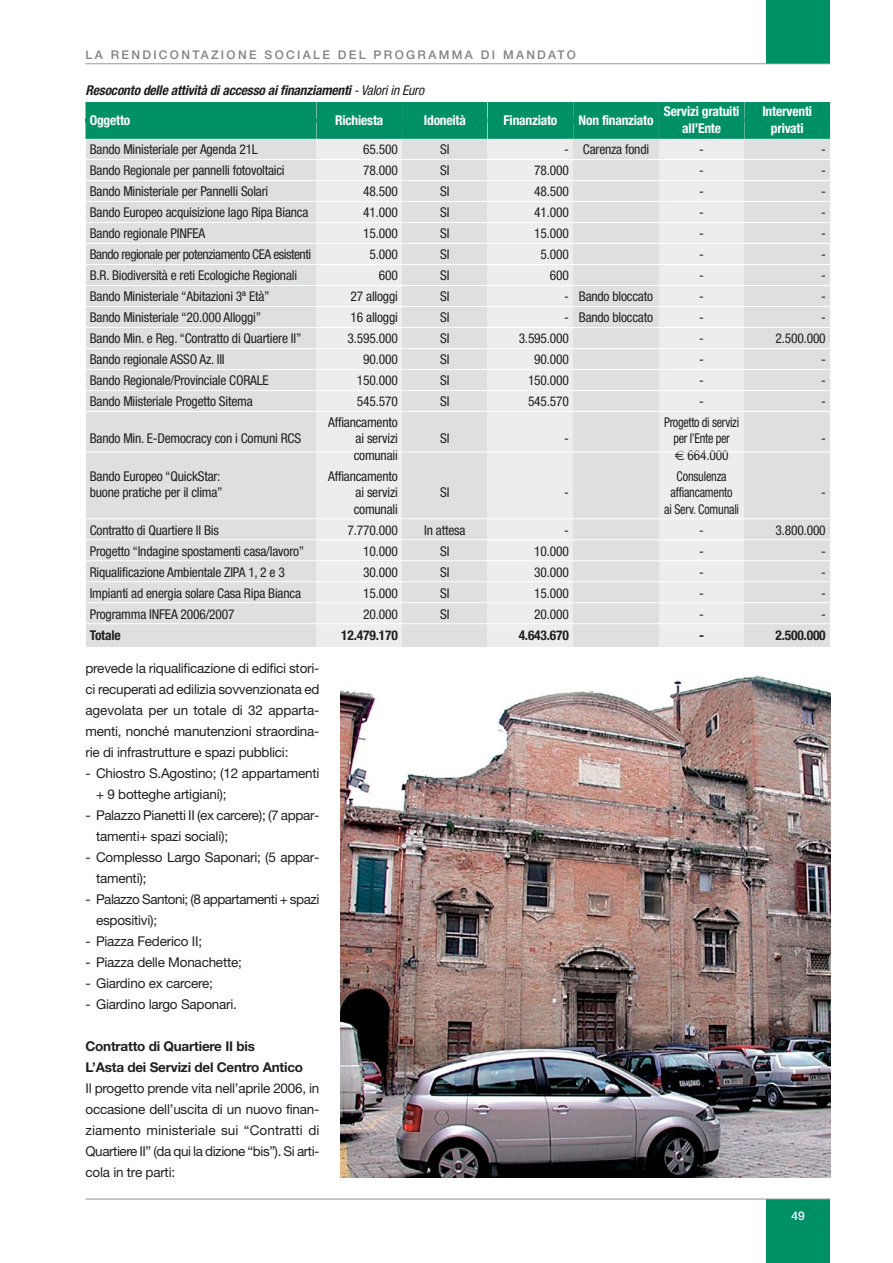
<style>
.page{position:relative;width:893px;height:1263px;background:#fff}
.page>*{position:absolute;margin:0;border:0;box-sizing:border-box;transform-origin:0 0}
.t1{font:condensed 13.5px/21px "Helvetica Neue";letter-spacing:-.015em;color:#231f20;text-align:justify}
.t2{font:13.5px/21px "Helvetica Neue";letter-spacing:-.015em;color:#231f20}
.t3{font:700 condensed 13.5px/16.5px "Helvetica Neue";letter-spacing:-.015em;color:#fff;text-align:center}
.t4{font:italic 700 condensed 13.5px "Helvetica Neue";letter-spacing:-.015em;color:#231f20}
.t5{font:condensed 13.5px/16.5px "Helvetica Neue";letter-spacing:-.015em;color:#231f20;scale:.9 1}
.t6{font:700 13.5px/21px "Helvetica Neue";letter-spacing:-.015em;color:#231f20}
.t7{font:13.5px/21px "Helvetica Neue";letter-spacing:-.035em;color:#231f20}
.t8{font:700 condensed 13.5px "Helvetica Neue";letter-spacing:-.015em;color:#231f20}
.t9{font:500 12px "Helvetica Neue";letter-spacing:.195em;color:#808285}
.t10{font:500 12px "Helvetica Neue";color:#fff}
.s1{font-weight:400}
.s2{font-family:"Euro Sans";font-stretch:normal}
</style>
<div class="page">
<div style="left:766px;top:0;width:64px;height:64px;background:#009065"></div>
<div style="left:766px;top:1199px;width:64px;height:64px;background:#009065"></div>
<hr style="left:85px;top:1199px;width:745px;height:1px;background:#939598">
<hr style="left:85px;top:63px;width:745px;height:1px;background:#939598">
<img style="left:341px;top:675px;width:489px;height:503px">
<div style="left:85px;top:102px;width:231px;height:544px;background:#dedfe0"></div>
<div style="left:85px;top:102px;width:231px;height:20px;background:#009065"></div>
<div style="left:85px;top:119px;width:231px;height:20px;background:#009065"></div>
<div style="left:316px;top:102px;width:86px;height:544px;background:#ededee"></div>
<div style="left:316px;top:102px;width:86px;height:20px;background:#009065"></div>
<div style="left:316px;top:119px;width:86px;height:20px;background:#009065"></div>
<div style="left:402px;top:102px;width:85px;height:544px;background:#dedfe0"></div>
<div style="left:402px;top:102px;width:85px;height:20px;background:#009065"></div>
<div style="left:402px;top:119px;width:85px;height:20px;background:#009065"></div>
<div style="left:487px;top:102px;width:86px;height:544px;background:#ededee"></div>
<div style="left:487px;top:102px;width:86px;height:20px;background:#009065"></div>
<div style="left:487px;top:119px;width:86px;height:20px;background:#009065"></div>
<div style="left:573px;top:102px;width:85px;height:544px;background:#dedfe0"></div>
<div style="left:573px;top:102px;width:85px;height:20px;background:#009065"></div>
<div style="left:573px;top:119px;width:85px;height:20px;background:#009065"></div>
<div style="left:658px;top:102px;width:86px;height:544px;background:#ededee"></div>
<div style="left:658px;top:102px;width:86px;height:20px;background:#009065"></div>
<div style="left:658px;top:119px;width:86px;height:20px;background:#009065"></div>
<div style="left:744px;top:102px;width:86px;height:544px;background:#dedfe0"></div>
<div style="left:744px;top:102px;width:86px;height:20px;background:#009065"></div>
<div style="left:744px;top:119px;width:86px;height:20px;background:#009065"></div>
<hr style="left:85px;top:159px;width:745px;height:1px;background:#fff">
<hr style="left:85px;top:180px;width:745px;height:1px;background:#fff">
<hr style="left:85px;top:201px;width:745px;height:1px;background:#fff">
<hr style="left:85px;top:222px;width:745px;height:1px;background:#fff">
<hr style="left:85px;top:243px;width:745px;height:1px;background:#fff">
<hr style="left:85px;top:264px;width:745px;height:1px;background:#fff">
<hr style="left:85px;top:285px;width:745px;height:1px;background:#fff">
<hr style="left:85px;top:306px;width:745px;height:1px;background:#fff">
<hr style="left:85px;top:327px;width:745px;height:1px;background:#fff">
<hr style="left:85px;top:348px;width:745px;height:1px;background:#fff">
<hr style="left:85px;top:369px;width:745px;height:1px;background:#fff">
<hr style="left:85px;top:390px;width:745px;height:1px;background:#fff">
<hr style="left:85px;top:411px;width:745px;height:1px;background:#fff">
<hr style="left:85px;top:452px;width:745px;height:1px;background:#fff">
<hr style="left:85px;top:518px;width:745px;height:1px;background:#fff">
<hr style="left:85px;top:539px;width:745px;height:1px;background:#fff">
<hr style="left:85px;top:560px;width:745px;height:1px;background:#fff">
<hr style="left:85px;top:581px;width:745px;height:1px;background:#fff">
<hr style="left:85px;top:602px;width:745px;height:1px;background:#fff">
<hr style="left:85px;top:623px;width:745px;height:1px;background:#fff">
<p class="t9" style="left:85px;top:50px;width:492px">LA RENDICONTAZIONE SOCIALE DEL PROGRAMMA DI MANDATO</p>
<p class="t4" style="left:85px;top:85px;width:340px">Resoconto delle attività di accesso ai finanziamenti <span class="s1">- Valori in Euro</span></p>
<p class="t3" style="left:90px;top:113px;width:42px">Oggetto</p>
<p class="t1" style="left:90px;top:140px;width:223px;text-align:left">Bando Ministeriale per Agenda 21L<br>Bando Regionale per pannelli fotovoltaici Bando Ministeriale per Pannelli Solari<br>Bando Europeo acquisizione lago Ripa Bianca Bando regionale PINFEA<br>Bando regionale per potenziamento CEA esistenti B.R. Biodiversità e reti Ecologiche Regionali Bando Ministeriale “Abitazioni 3ª Età”<br>Bando Ministeriale “20.000 Alloggi”<br>Bando Min. e Reg. “Contratto di Quartiere II” Bando regionale ASSO Az. III<br>Bando Regionale/Provinciale CORALE<br>Bando Miisteriale Progetto Sitema</p>
<p class="t1" style="left:90px;top:429px;width:213px">Bando Min. E-Democracy con i Comuni RCS</p>
<p class="t1" style="left:90px;top:469px;width:135px;line-height:16.5px">Bando Europeo “QuickStar: buone pratiche per il clima”</p>
<p class="t1" style="left:90px;top:521px;width:216px;text-align:left">Contratto di Quartiere II Bis<br>Progetto “Indagine spostamenti casa/lavoro” Riqualificazione Ambientale ZIPA 1, 2 e 3<br>Impianti ad energia solare Casa Ripa Bianca Programma INFEA 2006/2007</p>
<p class="t8" style="left:90px;top:630px;width:32px">Totale</p>
<p class="t3" style="left:424px;top:113px;width:44px">Idoneità</p>
<p class="t1" style="left:440px;top:140px;width:11px">SI SI SI SI SI SI SI SI SI SI SI SI SI</p>
<p class="t1" style="left:440px;top:429px;width:11px">SI</p>
<p class="t3" style="left:335px;top:113px;width:50px">Richiesta</p>
<p class="t1" style="left:328px;top:140px;width:71px;text-align:right">65.500<br>78.000<br>48.500<br>41.000<br>15.000<br>5.000<br>600<br>27 alloggi<br>16 alloggi<br>3.595.000<br>90.000<br>150.000<br>545.570<br>Affiancamento</p>
<p class="t1" style="left:353px;top:431px;width:46px;line-height:16.5px">ai servizi comunali</p>
<p class="t1" style="left:353px;top:469px;width:46px;line-height:16.5px;text-indent:-25px">Affiancamento ai servizi comunali</p>
<p class="t1" style="left:363px;top:521px;width:36px;text-indent:-16px">7.770.000<br>10.000<br>30.000<br>15.000<br>20.000</p>
<p class="t8" style="left:341px;top:630px;width:58px">12.479.170</p>
<p class="t1" style="left:440px;top:483px;width:11px">SI</p>
<p class="t1" style="left:424px;top:521px;width:43px;text-align:center">In attesa<br>SI<br>SI<br>SI<br>SI</p>
<p class="t2" style="left:85px;top:659px;width:235px;text-align:justify">prevede la riqualificazione di edifici stori&shy;ci recuperati ad edilizia sovvenzionata ed agevolata per un totale di 32 apparta&shy;menti, nonché manutenzioni straordina&shy;rie di infrastrutture e spazi pubblici:</p>
<p class="t2" style="left:96px;top:764px;width:225px;text-indent:-11px">- Chiostro S.Agostino; (12 appartamenti + 9 botteghe artigiani);</p>
<p class="t2" style="left:96px;top:806px;width:225px;text-indent:-11px">- Palazzo Pianetti II (ex carcere); (7 appar&shy;tamenti+ spazi sociali);</p>
<p class="t2" style="left:96px;top:848px;width:225px;text-indent:-11px">- Complesso Largo Saponari; (5 appar&shy;tamenti);</p>
<p class="t7" style="left:96px;top:890px;width:225px;text-indent:-11px">- Palazzo Santoni; (8 appartamenti + spazi espositivi);</p>
<p class="t2" style="left:85px;top:932px;width:118px">- Piazza Federico II;</p>
<p class="t2" style="left:85px;top:953px;width:158px">- Piazza delle Monachette;</p>
<p class="t2" style="left:85px;top:974px;width:129px">- Giardino ex carcere;</p>
<p class="t2" style="left:85px;top:995px;width:153px">- Giardino largo Saponari.</p>
<p class="t6" style="left:85px;top:1037px;width:219px">Contratto di Quartiere II bis<br>L’Asta dei Servizi del Centro Antico</p>
<p class="t2" style="left:85px;top:1079px;width:235px;text-align:justify">Il progetto prende vita nell’aprile 2006, in occasione dell’uscita di un nuovo finan&shy;ziamento ministeriale sui “Contratti di Quartiere II” (da qui la dizione “bis”). Si arti&shy;cola in tre parti:</p>
<p class="t3" style="left:503px;top:113px;width:55px">Finanziato</p>
<p class="t1" style="left:518px;top:140px;width:52px;text-align:right">-<br>78.000<br>48.500<br>41.000<br>15.000<br>5.000<br>600<br>-<br>-<br>3.595.000<br>90.000<br>150.000<br>545.570</p>
<p class="t1" style="left:564px;top:429px;width:6px">-</p>
<p class="t3" style="left:578px;top:113px;width:76px">Non finanziato</p>
<p class="t1" style="left:583px;top:140px;width:68px">Carenza fondi</p>
<p class="t1" style="left:579px;top:287px;width:76px">Bando bloccato<br>Bando bloccato</p>
<p class="t1" style="left:564px;top:483px;width:6px">-</p>
<p class="t1" style="left:534px;top:521px;width:36px;text-indent:30px">- 10.000<br>30.000<br>15.000<br>20.000</p>
<p class="t8" style="left:518px;top:630px;width:52px">4.643.670</p>
<p class="t3" style="left:664px;top:104px;width:77px">Servizi gratuiti all’Ente</p>
<p class="t1" style="left:664px;top:140px;width:76px;text-align:center">-<br>-<br>-<br>-<br>-<br>-<br>-<br>-<br>-<br>-<br>-<br>-<br>-<br>Progetto di servizi</p>
<p class="t5" style="left:673px;top:431px;width:64px">per l’Ente per <span class="s2">€</span> 664.000</p>
<p class="t5" style="left:664px;top:469px;width:85px;text-align:center">Consulenza affiancamento<br>ai Serv. Comunali</p>
<p class="t1" style="left:699px;top:521px;width:6px">- - - - -</p>
<p class="t8" style="left:699px;top:630px;width:6px">-</p>
<p class="t3" style="left:762px;top:104px;width:51px">Interventi privati</p>
<p class="t1" style="left:775px;top:140px;width:52px;text-align:right">-<br>-<br>-<br>-<br>-<br>-<br>-<br>-<br>-<br>2.500.000 -<br>-<br>-</p>
<p class="t1" style="left:821px;top:429px;width:6px">-</p>
<p class="t1" style="left:821px;top:483px;width:6px">-</p>
<p class="t1" style="left:821px;top:521px;width:6px;text-indent:-46px">3.800.000 - - - -</p>
<p class="t8" style="left:775px;top:630px;width:52px">2.500.000</p>
<p class="t10" style="left:791px;top:1212px;width:15px">49</p>
</div>
